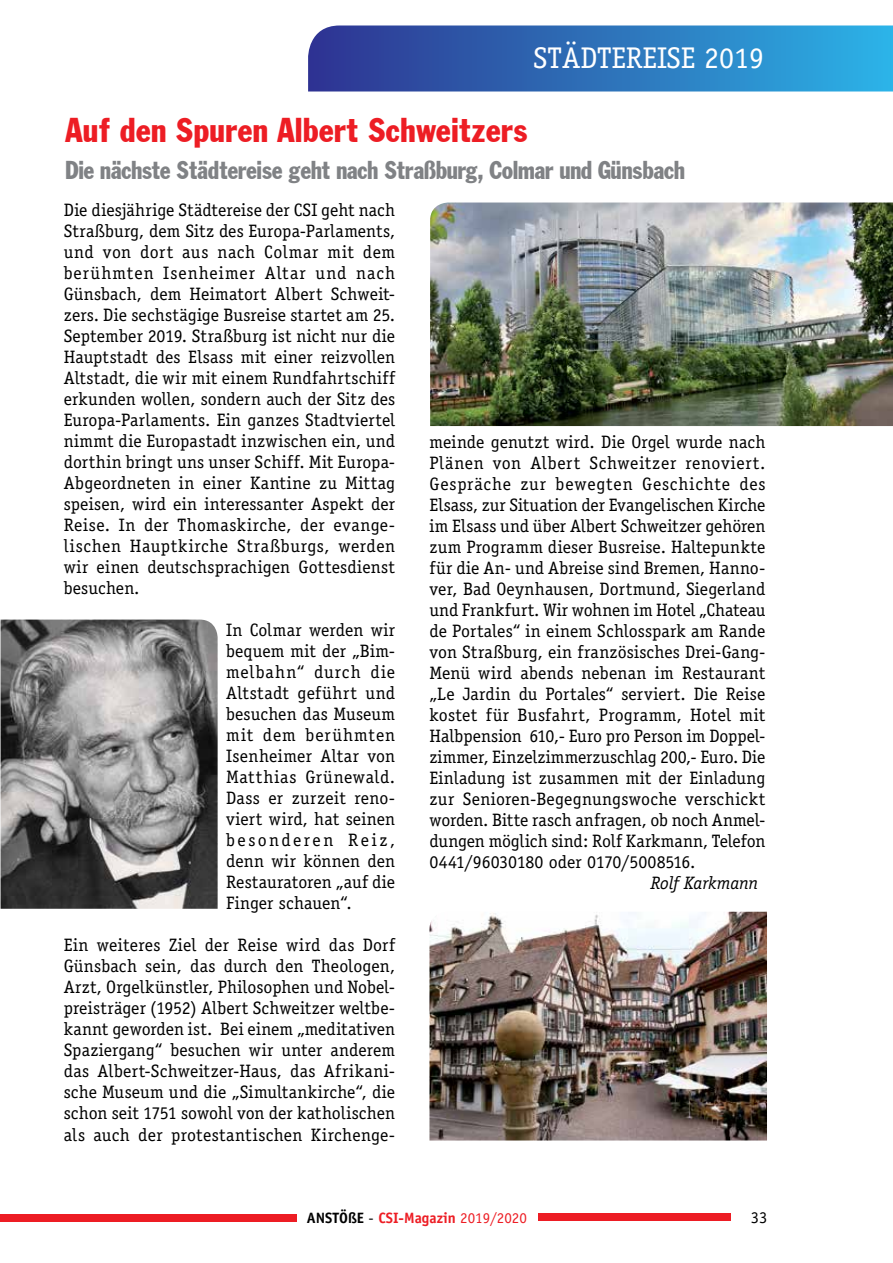
<style>
.page{position:relative;width:893px;height:1263px;background:#fff}
.page>*{position:absolute;margin:0;border:0;box-sizing:border-box;transform-origin:0 0}
.t1{font:36px "Franklin Cond Gothic";color:#ed1d24}
.t2{font:30px "Officina Serif";color:#fff}
.t3{font:27px "Franklin Cond Gothic";letter-spacing:-.02em;color:#808285;scale:.96 1}
.t4{font:18px/21px "Officina Serif";letter-spacing:.005em;color:#000;text-align:justify}
.t5{font:italic 18px "Officina Serif";letter-spacing:-.015em;color:#000}
.t6{font:16.5px "Officina Serif";color:#000}
.t7{font:700 15px "Officina Sans";color:#ed1d24}
.s1{color:#000}
.s2{font-weight:400;color:#000}
.s3{font-weight:400}
</style>
<div class="page">
<svg style="left:308px;top:26px;width:585px;height:66px;background:#3074bb"></svg>
<div style="left:0;top:1214px;width:297px;height:7px;background:#ed1d24"></div>
<div style="left:538px;top:1213px;width:193px;height:8px;background:#ed1d24"></div>
<img style="left:430px;top:203px;width:463px;height:223px">
<img style="left:1px;top:620px;width:217px;height:289px">
<img style="left:429px;top:912px;width:338px;height:228px">
<h2 class="t2" style="left:533px;top:40px;width:31px">Städtereise</h2>
<h2 class="t2" style="left:704px;top:40px;width:61px">2019</h2>
<h1 class="t1" style="left:65px;top:110px;width:464px">Auf den Spuren Albert Schweitzers</h1>
<h3 class="t3" style="left:65px;top:155px;width:647px">Die nächste Städtereise geht nach Straßburg, Colmar und Günsbach</h3>
<p class="t4" style="left:64px;top:200px;width:333px">Die diesjährige Städtereise der CSI geht nach Straßburg, dem Sitz des Europa-Parlaments, und von dort aus nach Colmar mit dem berühmten Isenheimer Altar und nach Günsbach, dem Heimatort Albert Schweit&shy;zers. Die sechstägige Busreise startet am 25.<br>September 2019. Straßburg ist nicht nur die Hauptstadt des Elsass mit einer reizvollen Altstadt, die wir mit einem Rundfahrtschiff erkunden wollen, sondern auch der Sitz des Europa-Parlaments. Ein ganzes Stadtviertel nimmt die Europastadt inzwischen ein, und dorthin bringt uns unser Schiff. Mit Europa-Abgeordneten in einer Kantine zu Mittag speisen, wird ein interessanter Aspekt der Reise. In der Thomaskirche, der evange&shy;lischen Hauptkirche Straßburgs, werden wir einen deutschsprachigen Gottesdienst besuchen.</p>
<p class="t4" style="left:226px;top:620px;width:171px">In Colmar werden wir bequem mit der „Bim&shy;melbahn“ durch die Altstadt geführt und besuchen das Museum mit dem berühmten Isenheimer Altar von Matthias Grünewald.<br>Dass er zurzeit reno&shy;viert wird, hat seinen besonderen Reiz, denn wir können den Restauratoren „auf die Finger schauen“.</p>
<p class="t4" style="left:64px;top:935px;width:333px">Ein weiteres Ziel der Reise wird das Dorf Günsbach sein, das durch den Theologen, Arzt, Orgelkünstler, Philosophen und Nobel&shy;preisträger (1952) Albert Schweitzer weltbe&shy;kannt geworden ist. Bei einem „meditativen Spaziergang“ besuchen wir unter anderem das Albert-Schweitzer-Haus, das Afrikani&shy;sche Museum und die „Simultankirche“, die schon seit 1751 sowohl von der katholischen als auch der protestantischen Kirchenge-</p>
<p class="t4" style="left:429px;top:431px;width:337px">meinde genutzt wird. Die Orgel wurde nach Plänen von Albert Schweitzer renoviert.<br>Gespräche zur bewegten Geschichte des Elsass, zur Situation der Evangelischen Kirche im Elsass und über Albert Schweitzer gehören zum Programm dieser Busreise. Haltepunkte für die An- und Abreise sind Bremen, Hanno&shy;ver, Bad Oeynhausen, Dortmund, Siegerland und Frankfurt. Wir wohnen im Hotel „Chateau de Portales“ in einem Schlosspark am Rande von Straßburg, ein französisches Drei-Gang-Menü wird abends nebenan im Restaurant „Le Jardin du Portales“ serviert. Die Reise kostet für Busfahrt, Programm, Hotel mit Halbpension 610,- Euro pro Person im Doppel&shy;zimmer, Einzelzimmerzuschlag 200,- Euro. Die Einladung ist zusammen mit der Einladung zur Senioren-Begegnungswoche verschickt worden. Bitte rasch anfragen, ob noch Anmel&shy;dungen möglich sind: Rolf Karkmann, Telefon 0441/96030180 oder 0170/5008516.</p>
<p class="t5" style="left:651px;top:873px;width:109px">Rolf Karkmann</p>
<p class="t7" style="left:307px;top:1209px;width:221px"><span class="s1">ANSTÖßE</span> <span class="s2">-</span> CSI-Magazin <span class="s3">2019/2020</span></p>
<p class="t6" style="left:751px;top:1208px;width:18px">33</p>
</div>
